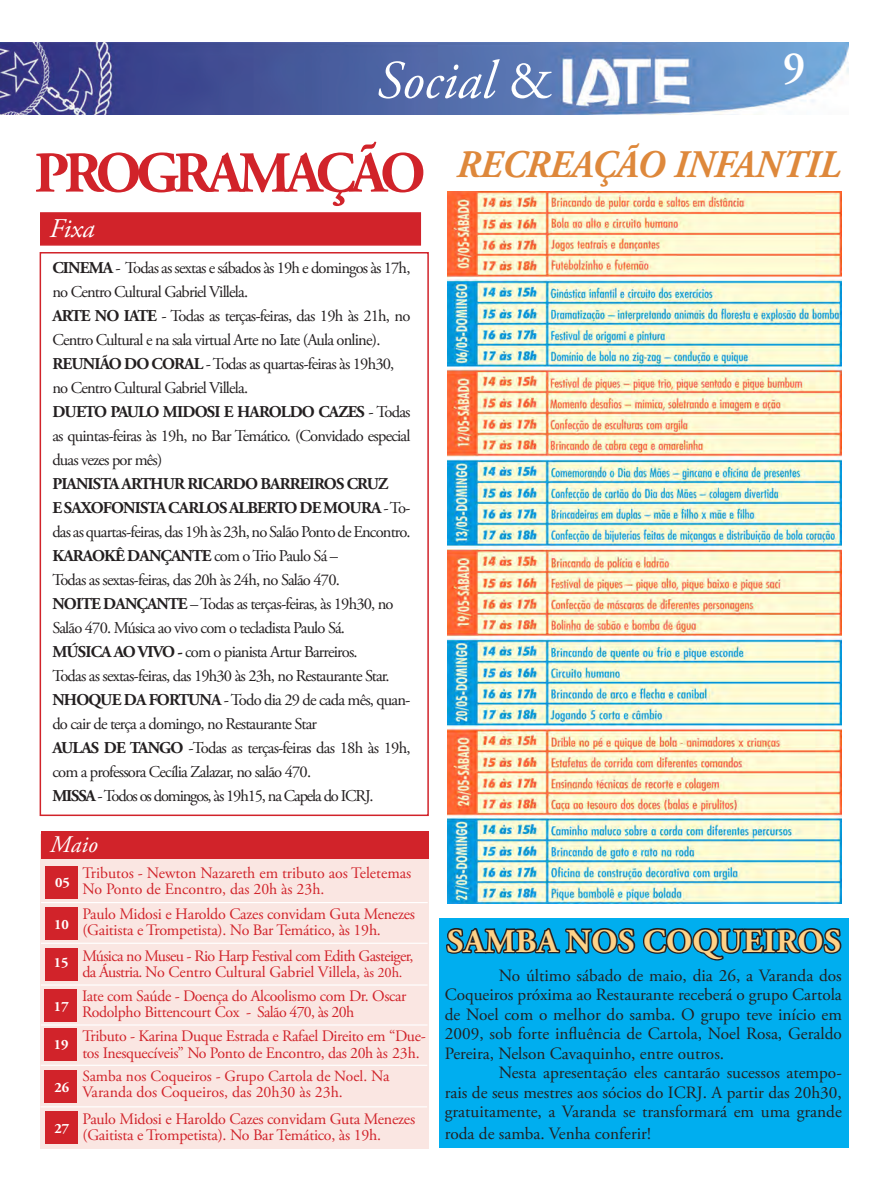
<style>
.page{position:relative;width:890px;height:1190px;background:#fff}
.page>*{position:absolute;margin:0;border:0;box-sizing:border-box;transform-origin:0 0}
.t1{font:700 57.75px "Adobe Garamond Pro";letter-spacing:-.085em;color:#d1232a}
.t2{font:italic 54px "Adobe Garamond Pro";color:#fff}
.t3{font:600 45px "Adobe Garamond Pro";color:#fff}
.t4{font:italic 700 39px "Adobe Garamond Pro";color:#de883b;scale:.95 1}
.t5{font:700 33.15px "Adobe Garamond Pro";letter-spacing:.015em;color:#fed288}
.t6{font:italic 27px "Adobe Garamond Pro";color:#fff}
.t7{font:italic 23.85px "Adobe Garamond Pro";color:#fff}
.t8{font:17.25px/19.5px "Adobe Garamond Pro";color:#231f20;text-align:justify}
.t9{font:16.5px/24px "Adobe Garamond Pro";letter-spacing:-.05em;color:#231f20}
.t10{font:16.5px "Adobe Garamond Pro";letter-spacing:-.07em;color:#231f20}
.t11{font:700 16.5px "Adobe Garamond Pro";letter-spacing:-.05em;color:#231f20}
.t12{font:16.05px/16px "Adobe Garamond Pro";letter-spacing:-.02em;color:#d1232a}
.t13{font:16.05px/16px "Adobe Garamond Pro";letter-spacing:-.04em;color:#d1232a}
.t14{font:16.05px "Adobe Garamond Pro";color:#d1232a}
.t15{font:15.9px "Adobe Garamond Pro";color:#d1232a}
.t16{font:15.9px "Adobe Garamond Pro";letter-spacing:-.02em;color:#d1232a}
.t17{font:15.45px "Adobe Garamond Pro";color:#d1232a}
.t18{font:700 14.25px "Adobe Garamond Pro";color:#fff}
.s1{font-style:normal}
.s2{font-weight:700}
.s3{font-size:15.9px}
.s4{font-size:14.4px}
.s5{font-size:16.05px}
</style>
<div class="page">
<img style="left:0;top:43px;width:849px;height:72px">
<div style="left:41px;top:834px;width:388px;height:314px;background:#fae6e2"></div>
<div style="left:40px;top:212px;width:381px;height:34px;background:#d1232a;border:2px solid #d1232a"></div>
<div style="left:40px;top:252px;width:389px;height:564px;border:2px solid #d1232a"></div>
<div style="left:41px;top:831px;width:388px;height:28px;background:#d1232a"></div>
<img style="left:447px;top:191px;width:394px;height:648px">
<div style="left:45px;top:907px;width:33px;height:33px;background:#d1232a"></div>
<hr style="left:41px;top:943px;width:386px;height:1px;background:#fff">
<hr style="left:40px;top:1106px;width:387px;height:1px;background:#fff">
<div style="left:45px;top:866px;width:33px;height:33px;background:#d1232a"></div>
<hr style="left:41px;top:902px;width:387px;height:1px;background:#fff">
<div style="left:44px;top:1070px;width:33px;height:33px;background:#d1232a"></div>
<div style="left:45px;top:1111px;width:33px;height:33px;background:#d1232a"></div>
<div style="left:44px;top:1028px;width:33px;height:33px;background:#d1232a"></div>
<div style="left:44px;top:989px;width:33px;height:33px;background:#d1232a"></div>
<hr style="left:41px;top:984px;width:386px;height:2px;background:#fff">
<hr style="left:41px;top:1024px;width:386px;height:2px;background:#fff">
<hr style="left:41px;top:1065px;width:386px;height:1px;background:#fff">
<div style="left:439px;top:918px;width:410px;height:230px;background:#00aeef"></div>
<svg style="left:446px;top:839px;width:396px;height:122px"></svg>
<div style="left:45px;top:948px;width:33px;height:33px;background:#d1232a"></div>
<p class="t2" style="left:377px;top:48px;width:177px">Social <span class="s1">&amp;</span></p>
<h3 class="t3" style="left:782px;top:41px;width:24px">9</h3>
<p class="t1" style="left:34px;top:140px;width:393px">PROGRAMAÇÃO</p>
<p class="t6" style="left:50px;top:213px;width:46px">Fixa</p>
<p class="t9" style="left:52px;top:256px;width:359px"><span class="s2">CINEMA</span> - Todas as sextas e sábados às 19h e domingos às 17h,</p>
<p class="t9" style="left:52px;top:280px;width:197px">no Centro Cultural Gabriel Villela.</p>
<p class="t9" style="left:52px;top:304px;width:359px"><span class="s2">ARTE NO IATE</span> - Todas as terças-feiras, das 19h às 21h, no<br>Centro Cultural e na sala virtual Arte no Iate (Aula online).</p>
<p class="t9" style="left:52px;top:352px;width:343px"><span class="s2">REUNIÃO DO CORAL</span> - Todas as quartas-feiras às 19h30,</p>
<p class="t9" style="left:52px;top:376px;width:197px">no Centro Cultural Gabriel Villela.</p>
<p class="t9" style="left:52px;top:400px;width:360px;text-align:justify"><span class="s2">DUETO PAULO MIDOSI E HAROLDO CAZES</span> - Todas as quintas-feiras às 19h, no Bar Temático. (Convidado especial duas vezes por mês)</p>
<p class="t11" style="left:52px;top:474px;width:337px">PIANISTA ARTHUR RICARDO BARREIROS CRUZ</p>
<p class="t9" style="left:52px;top:496px;width:360px"><span class="s2">E SAXOFONISTA CARLOS ALBERTO DE MOURA</span> - To&shy;das as quartas-feiras, das 19h às 23h, no Salão Ponto de Encontro.</p>
<p class="t9" style="left:52px;top:544px;width:287px"><span class="s2">KARAOKÊ DANÇANTE</span> com o Trio Paulo Sá –</p>
<p class="t9" style="left:52px;top:568px;width:289px">Todas as sextas-feiras, das 20h às 24h, no Salão 470.</p>
<p class="t9" style="left:52px;top:592px;width:343px"><span class="s2">NOITE DANÇANTE</span> – Todas as terças-feiras, às 19h30, no<br>Salão 470. Música ao vivo com o tecladista Paulo Sá.</p>
<p class="t9" style="left:52px;top:640px;width:307px"><span class="s2">MÚSICA AO VIVO -</span> com o pianista Artur Barreiros.</p>
<p class="t9" style="left:52px;top:664px;width:339px">Todas as sextas-feiras, das 19h30 às 23h, no Restaurante Star.</p>
<p class="t9" style="left:52px;top:688px;width:360px"><span class="s2">NHOQUE DA FORTUNA</span> - Todo dia 29 de cada mês, quan&shy;do cair de terça a domingo, no Restaurante Star</p>
<p class="t9" style="left:52px;top:736px;width:360px"><span class="s2">AULAS DE TANGO</span> -Todas as terças-feiras das 18h às 19h, com a professora Cecília Zalazar, no salão 470.</p>
<p class="t10" style="left:52px;top:786px;width:323px"><span class="s2">MISSA</span> - Todos os domingos, às 19h15, na Capela do ICRJ.</p>
<p class="t7" style="left:50px;top:830px;width:49px">Maio</p>
<p class="t18" style="left:55px;top:874px;width:16px">05</p>
<p class="t18" style="left:54px;top:916px;width:16px">10</p>
<p class="t18" style="left:54px;top:955px;width:16px">15</p>
<p class="t18" style="left:54px;top:998px;width:16px">17</p>
<p class="t18" style="left:54px;top:1036px;width:16px">19</p>
<p class="t18" style="left:54px;top:1079px;width:16px">26</p>
<p class="t18" style="left:54px;top:1120px;width:16px">27</p>
<p class="t14" style="left:82px;top:863px;width:330px">Tributos - Newton Nazareth em tributo aos Teletemas</p>
<p class="t15" style="left:82px;top:880px;width:243px">No Ponto de Encontro, das 20h às 23h.</p>
<p class="t12" style="left:82px;top:907px;width:334px">Paulo Midosi e Haroldo Cazes convidam Guta Menezes</p>
<p class="t12" style="left:82px;top:923px;width:300px">(Gaitista e Trompetista). <span class="s3">No Bar Temático, às 19h.</span></p>
<p class="t13" style="left:82px;top:948px;width:332px">Música no Museu - Rio Harp Festival com Edith Gasteiger, da Áustria. No Centro Cultural Gabriel Villela, <span class="s4">às 20h.</span></p>
<p class="t12" style="left:82px;top:988px;width:326px">Iate com Saúde - Doença do Alcoolismo com Dr. Oscar<br>Rodolpho Bittencourt Cox - Salão 470, às 20h</p>
<p class="t12" style="left:82px;top:1029px;width:345px">Tributo - Karina Duque Estrada e Rafael Direito em “Due-</p>
<p class="t16" style="left:82px;top:1043px;width:339px"><span class="s5">tos Inesquecíveis”</span> No Ponto de Encontro, das 20h às 23h.</p>
<p class="t17" style="left:82px;top:1067px;width:308px">Samba nos Coqueiros - Grupo Cartola de Noel. <span class="s3">Na</span></p>
<p class="t15" style="left:82px;top:1083px;width:262px">Varanda dos Coqueiros, das 20h30 às 23h.</p>
<p class="t12" style="left:82px;top:1111px;width:334px">Paulo Midosi e Haroldo Cazes convidam Guta Menezes</p>
<p class="t12" style="left:82px;top:1127px;width:300px">(Gaitista e Trompetista). <span class="s3">No Bar Temático, às 19h.</span></p>
<p class="t4" style="left:456px;top:142px;width:406px">RECREAÇÃO INFANTIL</p>
<p class="t5" style="left:447px;top:922px;width:395px">SAMBA NOS COQUEIROS</p>
<p class="t8" style="left:445px;top:966px;width:398px;text-indent:54px">No último sábado de maio, dia 26, a Varanda dos Coqueiros próxima ao Restaurante receberá o grupo Cartola de Noel com o melhor do samba. O grupo teve início em 2009, sob forte influência de Cartola, Noel Rosa, Geraldo Pereira, Nelson Cavaquinho, entre outros.</p>
<p class="t8" style="left:445px;top:1064px;width:398px;text-indent:54px">Nesta apresentação eles cantarão sucessos atempo&shy;rais de seus mestres aos sócios do ICRJ. A partir das 20h30, gratuitamente, a Varanda se transformará em uma grande</p>
<p class="t8" style="left:445px;top:1124px;width:207px">roda de samba. Venha conferir!</p>
</div>
